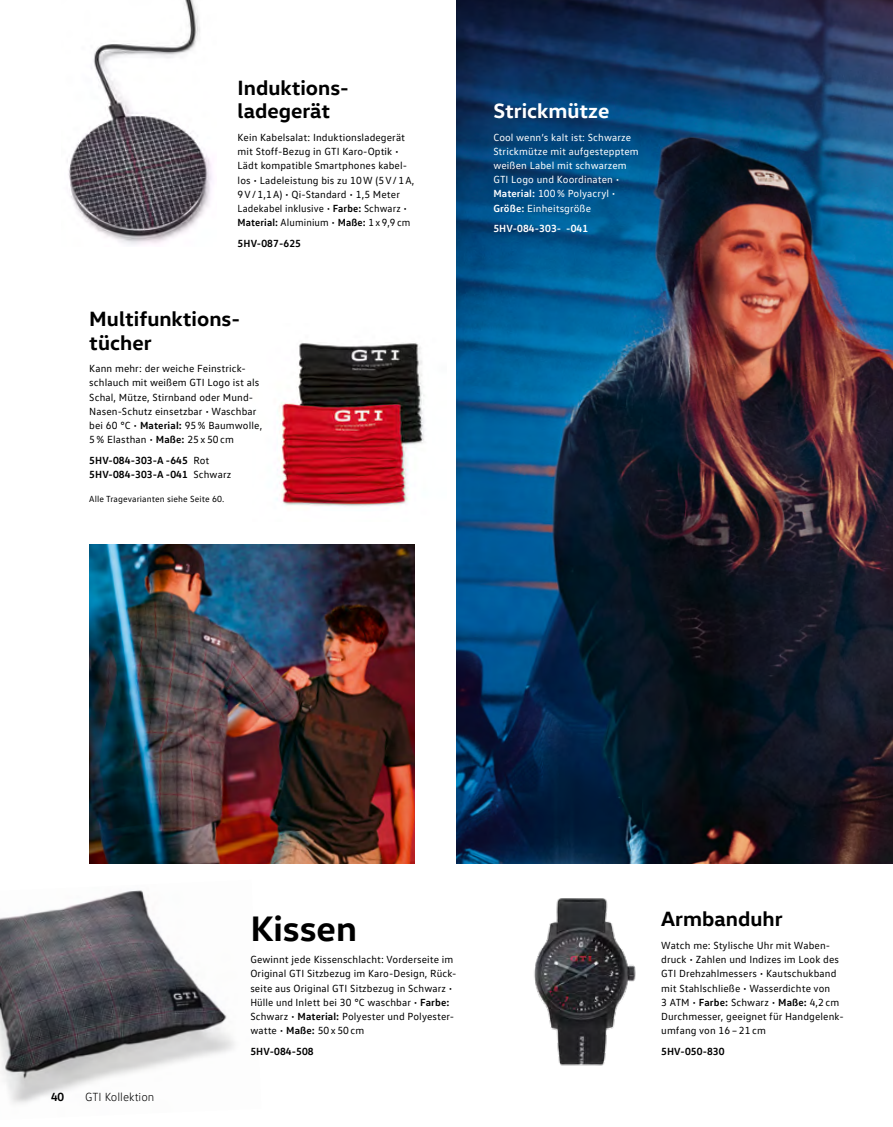
<style>
.page{position:relative;width:893px;height:1127px;background:#fff}
.page>*{position:absolute;margin:0;border:0;box-sizing:border-box;transform-origin:0 0}
.t1{font:700 36px "VW Head";color:#000}
.t2{font:700 21px/23.1px "VW Head";color:#000}
.t3{font:700 21px "VW Head";color:#fff}
.t4{font:300 12px "VW Text";color:#000}
.t5{font:700 12px "VW Text";color:#000}
.t6{font:10.5px/14.2px "VW Text";letter-spacing:.01em;color:#000}
.t7{font:10.5px/14.1px "VW Text";letter-spacing:.01em;color:#fff}
.t8{font:700 10.5px/14.1px "VW Text";letter-spacing:.01em;color:#000}
.t9{font:700 10.5px "VW Text";letter-spacing:.01em;color:#fff}
.t10{font:9px "VW Text";letter-spacing:.01em;color:#000}
.s1{font-weight:700}
.s2{font-weight:400}
</style>
<div class="page">
<img style="left:456px;top:0;width:437px;height:863px">
<img style="left:89px;top:544px;width:326px;height:319px">
<img style="left:534px;top:898px;width:102px;height:168px">
<img style="left:0;top:890px;width:235px;height:214px">
<img style="left:67px;top:0;width:146px;height:245px">
<img style="left:276px;top:343px;width:149px;height:164px">
<h2 class="t2" style="left:238px;top:76px;width:110px">Induktions&shy;ladegerät</h2>
<p class="t6" style="left:238px;top:130px;width:178px">Kein Kabelsalat: Induktionsladegerät mit Stoff-Bezug in GTI Karo-Optik • Lädt kompatible Smartphones kabel&shy;los • Ladeleistung bis zu 10W (5V/ 1A, 9V/ 1,1A) • Qi-Standard • 1,5 Meter Ladekabel inklusive • <span class="s1">Farbe:</span> Schwarz • <span class="s1">Material:</span> Aluminium • <span class="s1">Maße:</span> 1 x 9,9 cm</p>
<p class="t8" style="left:238px;top:235px;width:65px">5HV-087-625</p>
<h2 class="t2" style="left:89px;top:307px;width:150px">Multifunktions&shy;tücher</h2>
<p class="t6" style="left:89px;top:361px;width:175px">Kann mehr: der weiche Feinstrick&shy;schlauch mit weißem GTI Logo ist als Schal, Mütze, Stirnband oder Mund-Nasen-Schutz einsetzbar • Waschbar bei 60 °C • <span class="s1">Material:</span> 95% Baumwolle, 5% Elasthan • <span class="s1">Maße:</span> 25 x 50 cm</p>
<p class="t8" style="left:89px;top:452px;width:143px">5HV-084-303-A -645 <span class="s2">Rot<br></span>5HV-084-303-A -041 <span class="s2">Schwarz</span></p>
<p class="t10" style="left:89px;top:493px;width:137px">Alle Tragevarianten siehe Seite 60.</p>
<h2 class="t3" style="left:493px;top:97px;width:118px">Strickmütze</h2>
<p class="t7" style="left:493px;top:130px;width:147px">Cool wenn’s kalt ist: Schwarze<br>Strickmütze mit aufgestepptem weißen Label mit schwarzem<br>GTI Logo und Koordinaten •<br><span class="s1">Material:</span> 100% Polyacryl •<br><span class="s1">Größe:</span> Einheitsgröße</p>
<p class="t9" style="left:493px;top:222px;width:96px">5HV-084-303- -041</p>
<p class="t5" style="left:51px;top:1089px;width:15px">40</p>
<p class="t4" style="left:85px;top:1090px;width:71px">GTI Kollektion</p>
<h1 class="t1" style="left:250px;top:905px;width:108px">Kissen</h1>
<p class="t6" style="left:250px;top:952px;width:208px">Gewinnt jede Kissenschlacht: Vorderseite im Original GTI Sitzbezug im Karo-Design, Rück&shy;seite aus Original GTI Sitzbezug in Schwarz • Hülle und Inlett bei 30 °C waschbar • <span class="s1">Farbe:<br></span>Schwarz • <span class="s1">Material:</span> Polyester und Polyester&shy;watte • <span class="s1">Maße:</span> 50 x 50 cm</p>
<p class="t8" style="left:250px;top:1043px;width:65px">5HV-084-508</p>
<h2 class="t2" style="left:661px;top:907px;width:123px">Armbanduhr</h2>
<p class="t6" style="left:661px;top:938px;width:184px">Watch me: Stylische Uhr mit Waben&shy;druck • Zahlen und Indizes im Look des GTI Drehzahlmessers • Kautschukband mit Stahlschließe • Wasserdichte von<br>3 ATM • <span class="s1">Farbe:</span> Schwarz • <span class="s1">Maße:</span> 4,2 cm Durchmesser, geeignet für Handgelenk&shy;umfang von 16 – 21 cm</p>
<p class="t8" style="left:661px;top:1043px;width:65px">5HV-050-830</p>
</div>
